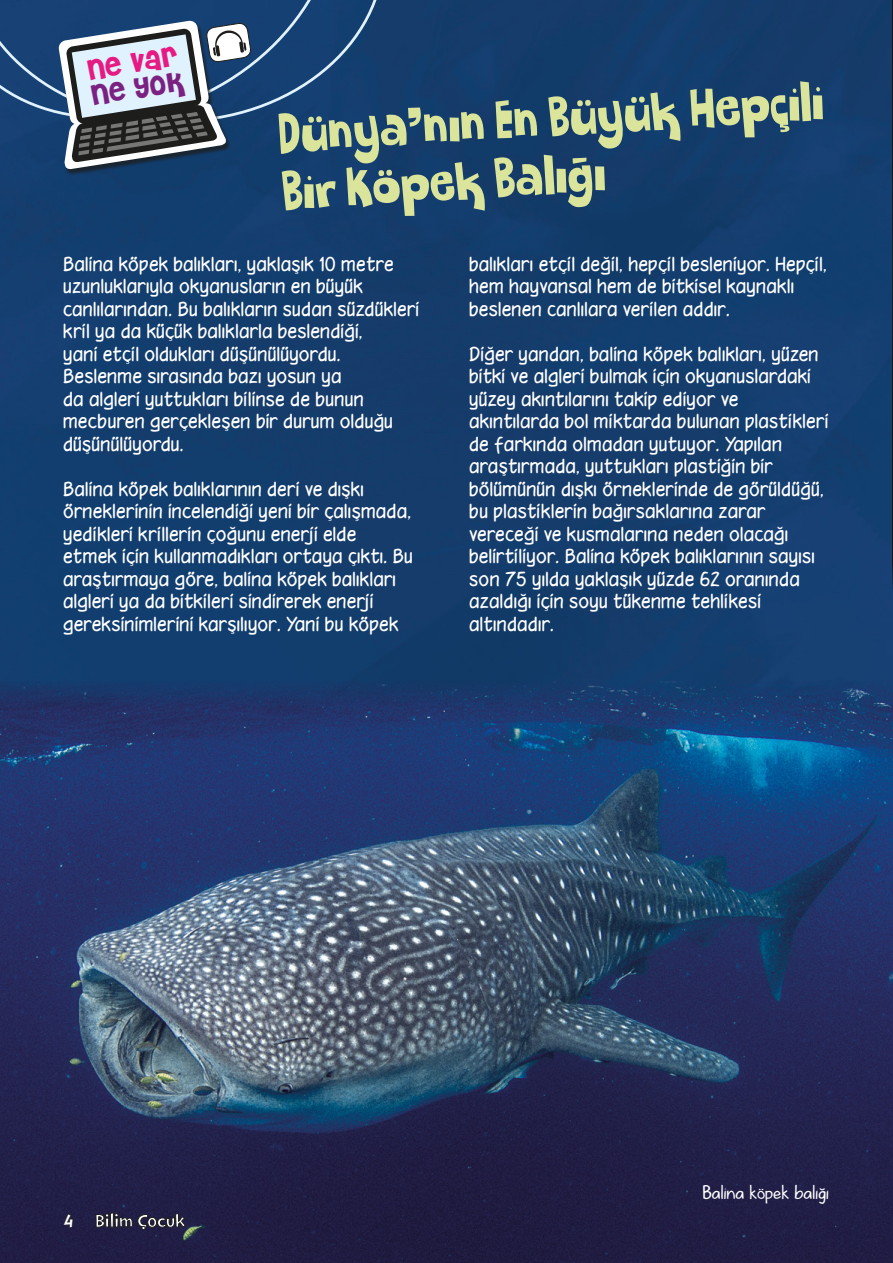
<style>
.page{position:relative;width:893px;height:1263px;background:#fff}
.page>*{position:absolute;margin:0;border:0;box-sizing:border-box;transform-origin:0 0}
.t1{font:48px/56.7px "Amfost";color:#dae49b}
.t2{font:28.95px "Cheri";color:#e71a84}
.t3{font:28.95px "Cheri";color:#7b2182}
.t4{font:700 21px "Doctor Soos";color:#fff}
.t5{font:19.5px "KG Fall For You";color:#fff;scale:1.2 1}
.t6{font:18px/22.5px "Hooteroll";color:#fff}
</style>
<div class="page">
<div style="left:0;top:0;width:893px;height:681px;background:#143d6d"></div>
<svg style="left:892px;top:0;width:1px;height:589px"></svg>
<img style="left:0;top:681px;width:893px;height:582px">
<svg style="left:63px;top:1214px;width:11px;height:36px"></svg>
<svg style="left:95px;top:1212px;width:91px;height:39px;background:#33314f"></svg>
<div style="left:366px;top:0;width:19px;height:123px;background:#163c6b"></div>
<div style="left:0;top:0;width:366px;height:141px;background:#154073"></div>
<div style="left:58px;top:22px;width:173px;height:153px;background:#1d1d1b;opacity:.75"></div>
<svg style="left:58px;top:20px;width:194px;height:150px;background:#78899a"></svg>
<h2 class="t2" style="left:83px;top:55px;width:93px;rotate:-9deg">ne var</h2>
<h2 class="t3" style="left:87px;top:80px;width:95px;rotate:-9deg">ne yok</h2>
<h1 class="t1" style="left:276px;top:110px;width:548px;rotate:-4deg">Dünya’nın En Büyük Hepçili<br>Bir Köpek Balığı</h1>
<p class="t6" style="left:64px;top:252px;width:358px">Balina köpek balıkları, yaklaşık 10 metre uzunluklarıyla okyanusların en büyük canlılarından. Bu balıkların sudan süzdükleri kril ya da küçük balıklarla beslendiği,<br>yani etçil oldukları düşünülüyordu.<br>Beslenme sırasında bazı yosun ya<br>da algleri yuttukları bilinse de bunun mecburen gerçekleşen bir durum olduğu düşünülüyordu.</p>
<p class="t6" style="left:64px;top:477px;width:351px">Balina köpek balıklarının deri ve dışkı örneklerinin incelendiği yeni bir çalışmada, yedikleri krillerin çoğunu enerji elde etmek için kullanmadıkları ortaya çıktı. Bu araştırmaya göre, balina köpek balıkları algleri ya da bitkileri sindirerek enerji gereksinimlerini karşılıyor. Yani bu köpek</p>
<p class="t6" style="left:470px;top:252px;width:359px">balıkları etçil değil, hepçil besleniyor. Hepçil, hem hayvansal hem de bitkisel kaynaklı beslenen canlılara verilen addır.</p>
<p class="t6" style="left:470px;top:342px;width:361px">Diğer yandan, balina köpek balıkları, yüzen bitki ve algleri bulmak için okyanuslardaki yüzey akıntılarını takip ediyor ve akıntılarda bol miktarda bulunan plastikleri de farkında olmadan yutuyor. Yapılan araştırmada, yuttukları plastiğin bir bölümünün dışkı örneklerinde de görüldüğü, bu plastiklerin bağırsaklarına zarar vereceği ve kusmalarına neden olacağı belirtiliyor. Balina köpek balıklarının sayısı son 75 yılda yaklaşık yüzde 62 oranında azaldığı için soyu tükenme tehlikesi altındadır.</p>
<p class="t4" style="left:64px;top:1211px;width:11px">4</p>
<p class="t5" style="left:702px;top:1180px;width:107px">Balina köpek balığı</p>
</div>
